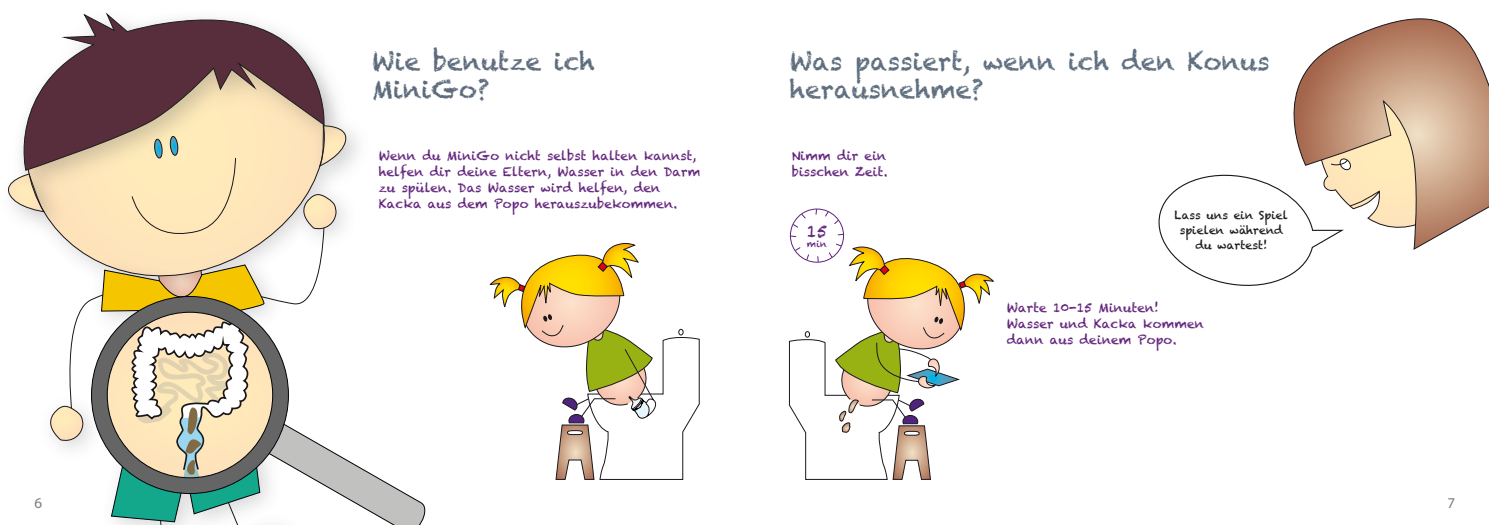
<style>
.page{position:relative;width:1489px;height:525px;background:#fff}
.page>*{position:absolute;margin:0;border:0;box-sizing:border-box;transform-origin:0 0}
.t1{font:25px/28.8px "Chalkduster";color:#5f6f7f}
.t2{font:25px/28.8px "Chalkduster";color:#5d6b7c}
.t3{font:16.25px "Chalkduster";color:#61237b}
.t4{font:15px "Myriad Pro";color:#7c7d7f}
.t5{font:12.5px/16.2px "Chalkduster";color:#61237b}
.t6{font:11.25px/15px "Chalkduster";color:#1a171c;text-align:center}
.t7{font:9.25px "Chalkduster";color:#61237b}
</style>
<div class="page">
<svg style="left:26px;top:12px;width:306px;height:112px;fill:#582e3d"></svg>
<svg style="left:8px;top:124px;width:418px;height:400px"></svg>
<div style="left:790px;top:208px;width:54px;height:54px;border:1px solid #61237b;border-radius:50%"></div>
<svg style="left:815px;top:208px;width:2px;height:7px"></svg>
<svg style="left:789px;top:235px;width:8px;height:2px"></svg>
<svg style="left:792px;top:213px;width:14px;height:15px"></svg>
<svg style="left:824px;top:210px;width:15px;height:14px"></svg>
<svg style="left:837px;top:233px;width:7px;height:3px"></svg>
<svg style="left:788px;top:243px;width:206px;height:237px"></svg>
<svg style="left:1309px;top:18px;width:179px;height:198px"></svg>
<svg style="left:489px;top:242px;width:211px;height:238px"></svg>
<svg style="left:1158px;top:66px;width:316px;height:220px"></svg>
<p class="t2" style="left:372px;top:47px;width:224px">Wie benutze ich<br>MiniGo?</p>
<p class="t1" style="left:790px;top:47px;width:481px">Was passiert, wenn ich den Konus herausnehme?</p>
<p class="t5" style="left:379px;top:147px;width:323px">Wenn du MiniGo nicht selbst halten kannst, helfen dir deine Eltern, Wasser in den Darm zu spülen. Das Wasser wird helfen, den Kacka aus dem Popo herauszubekommen.</p>
<p class="t5" style="left:791px;top:147px;width:98px">Nimm dir ein bisschen Zeit.</p>
<p class="t3" style="left:807px;top:221px;width:22px">15</p>
<p class="t7" style="left:807px;top:238px;width:21px">min</p>
<p class="t6" style="left:1174px;top:207px;width:115px">Lass uns ein Spiel spielen während du wartest!</p>
<p class="t5" style="left:1006px;top:299px;width:198px">Warte 10-15 Minuten!<br>Wasser und Kacka kommen dann aus deinem Popo.</p>
<p class="t4" style="left:35px;top:493px;width:9px">6</p>
<p class="t4" style="left:1447px;top:493px;width:9px">7</p>
</div>
